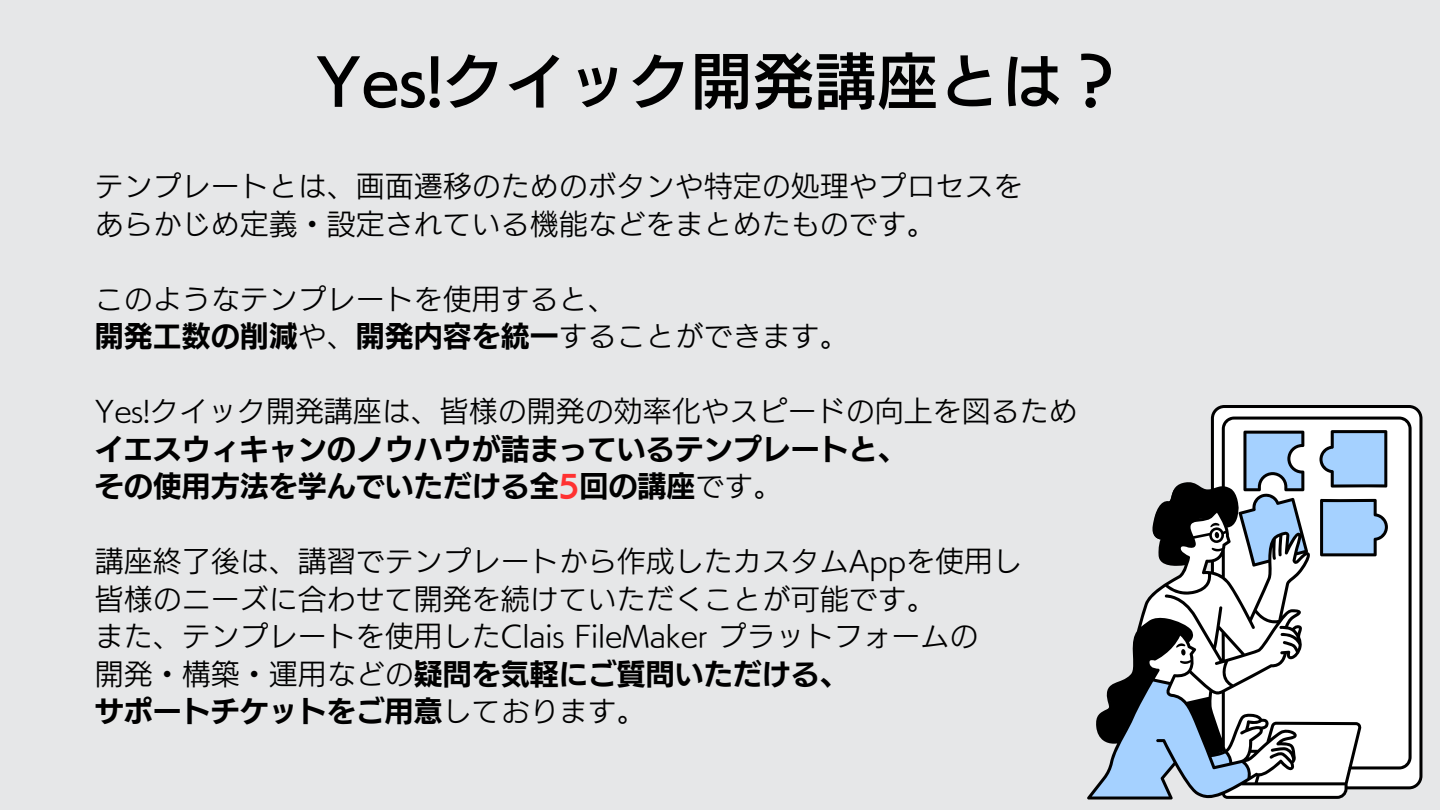
<style>
.page{position:relative;width:1440px;height:810px;background:#e6e7e8}
.page>*{position:absolute;margin:0;border:0;box-sizing:border-box;transform-origin:0 0}
.t1{font:62px "Canva UD Kakugo Small Pr 6 N DB";color:#000}
.t2{font:29px "Canva UD Kakugo Small Pr 6 N R";color:#000}
.t3{font:29px "Canva UD Kakugo Large Pr 6 N B";color:#000}
.s1{font-family:"Canva UD Kakugo Small Pr 6 N R"}
.s2{color:#ff3131}
</style>
<div class="page">
<svg style="left:1087px;top:405px;width:335px;height:395px"></svg>
<p class="t1" style="left:315px;top:50px;width:811px">Yes!クイック開発講座とは？</p>
<h1 class="t2" style="left:95px;top:172px;width:929px">テンプレートとは、画面遷移のためのボタンや特定の処理やプロセスを</h1>
<p class="t2" style="left:95px;top:209px;width:842px">あらかじめ定義・設定されている機能などをまとめたものです。</p>
<p class="t2" style="left:95px;top:284px;width:523px">このようなテンプレートを使用すると、</p>
<p class="t3" style="left:95px;top:322px;width:755px">開発工数の削減<span class="s1">や、</span>開発内容を統一<span class="s1">することができます。</span></p>
<p class="t2" style="left:95px;top:397px;width:984px">Yes!クイック開発講座は、皆様の開発の効率化やスピードの向上を図るため</p>
<p class="t3" style="left:95px;top:434px;width:813px">イエスウィキャンのノウハウが詰まっているテンプレートと、</p>
<p class="t3" style="left:95px;top:472px;width:689px">その使用方法を学んでいただける全<span class="s2">5</span>回の講座<span class="s1">です。</span></p>
<p class="t2" style="left:95px;top:547px;width:929px">講座終了後は、講習でテンプレートから作成したカスタムAppを使用し</p>
<p class="t2" style="left:95px;top:584px;width:842px">皆様のニーズに合わせて開発を続けていただくことが可能です。</p>
<p class="t2" style="left:95px;top:622px;width:885px">また、テンプレートを使用したClais FileMaker プラットフォームの</p>
<p class="t3" style="left:95px;top:659px;width:755px"><span class="s1">開発・構築・運用などの</span>疑問を気軽にご質問いただける、</p>
<p class="t3" style="left:95px;top:697px;width:552px">サポートチケットをご用意<span class="s1">しております。</span></p>
</div>
